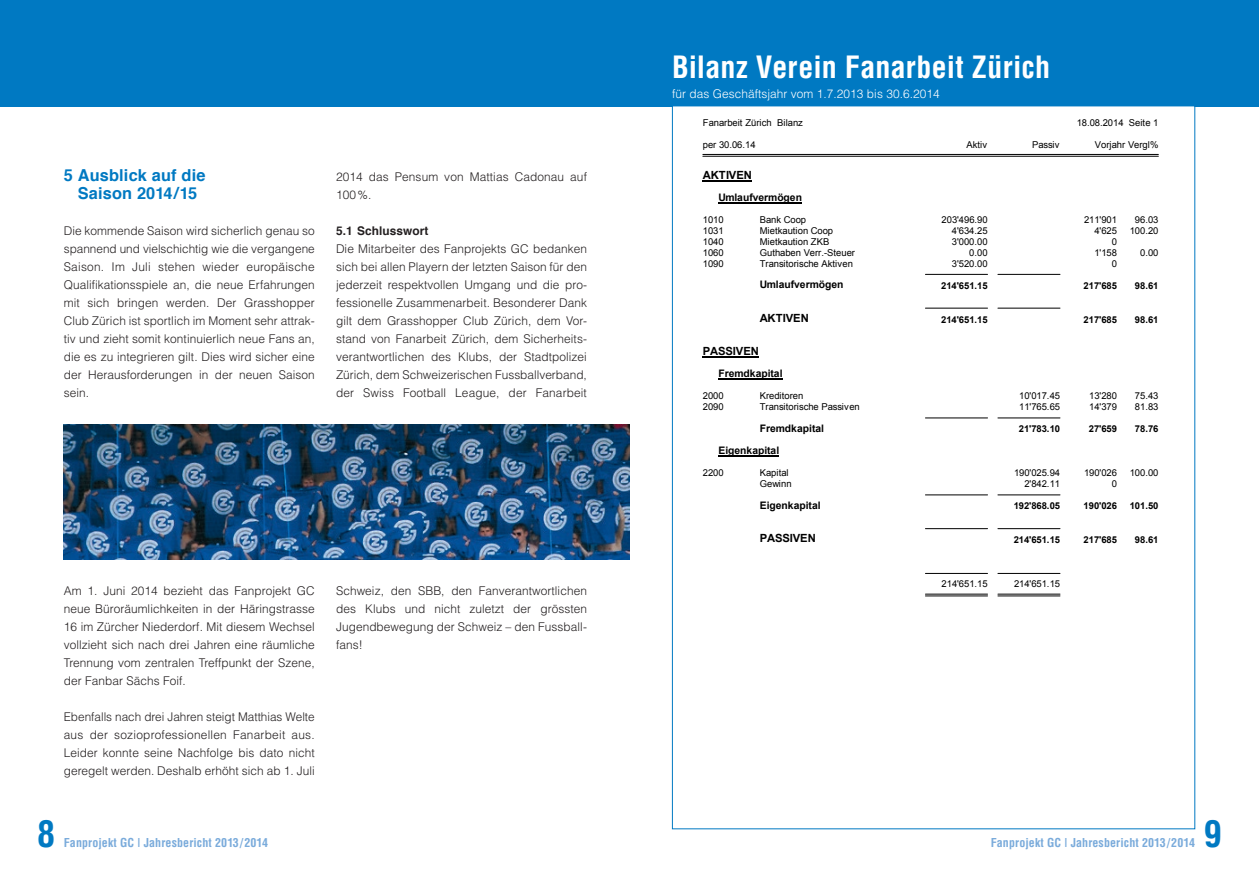
<style>
.page{position:relative;width:1259px;height:893px;background:#fff}
.page>*{position:absolute;margin:0;border:0;box-sizing:border-box;transform-origin:0 0}
.t1{font:700 condensed 36px "Helvetica";color:#0079c2}
.t2{font:700 condensed 30px "Helvetica";letter-spacing:.005em;color:#fff}
.grosser_titel{font:700 16.5px/18px "Helvetica";letter-spacing:.01em;color:#0079c2;text-align:center}
.text{font:300 12px/18px "Helvetica";letter-spacing:.005em;color:#231f20;text-align:justify}
.t3{font:700 condensed 12px "Helvetica";letter-spacing:.01em;color:#7aabdb}
.text-2{font:300 12px "Helvetica";letter-spacing:.005em;color:#fff}
.text-3{font:700 12px "Helvetica";letter-spacing:.005em;color:#231f20}
.t4{font:700 11.25px "Arial";letter-spacing:-.005em;color:#000}
.t5{font:700 10.35px "Arial";color:#000}
.t6{font:9.45px "Arial";letter-spacing:-.01em;color:#000}
.t7{font:700 9.45px "Arial";letter-spacing:-.01em;color:#000}
</style>
<div class="page">
<div style="left:0;top:0;width:1259px;height:106px;background:#0079c2"></div>
<hr style="left:703px;top:156px;width:455px;height:1px;background:#000">
<hr style="left:703px;top:154px;width:455px;height:1px;background:#000">
<hr style="left:703px;top:180px;width:49px;height:1px;background:#000">
<hr style="left:718px;top:202px;width:84px;height:1px;background:#000">
<hr style="left:925px;top:274px;width:62px;height:1px;background:#000">
<hr style="left:998px;top:274px;width:62px;height:1px;background:#000">
<hr style="left:925px;top:308px;width:62px;height:1px;background:#000">
<hr style="left:998px;top:308px;width:62px;height:1px;background:#000">
<hr style="left:703px;top:356px;width:56px;height:1px;background:#000">
<hr style="left:718px;top:378px;width:64px;height:1px;background:#000">
<hr style="left:925px;top:417px;width:62px;height:1px;background:#000">
<hr style="left:998px;top:417px;width:62px;height:1px;background:#000">
<hr style="left:718px;top:455px;width:61px;height:1px;background:#000">
<hr style="left:925px;top:494px;width:62px;height:1px;background:#000">
<hr style="left:998px;top:494px;width:62px;height:1px;background:#000">
<hr style="left:925px;top:528px;width:62px;height:1px;background:#000">
<hr style="left:998px;top:528px;width:62px;height:1px;background:#000">
<hr style="left:925px;top:573px;width:62px;height:1px;background:#000">
<hr style="left:998px;top:573px;width:62px;height:1px;background:#000">
<hr style="left:925px;top:595px;width:62px;height:1px;background:#000">
<hr style="left:925px;top:594px;width:62px;height:1px;background:#000">
<hr style="left:998px;top:595px;width:62px;height:1px;background:#000">
<hr style="left:998px;top:594px;width:62px;height:1px;background:#000">
<img style="left:64px;top:425px;width:565px;height:134px">
<p class="grosser_titel" style="left:64px;top:165px;width:143px">5 Ausblick auf die<br>Saison 2014/15</p>
<p class="text" style="left:64px;top:222px;width:252px">Die kommende Saison wird sicherlich genau so spannend und vielschichtig wie die vergangene Saison. Im Juli stehen wieder europäische Qualifikationsspiele an, die neue Erfahrungen mit sich bringen werden. Der Grasshopper Club Zürich ist sportlich im Moment sehr attrak&shy;tiv und zieht somit kontinuierlich neue Fans an, die es zu integrieren gilt. Dies wird sicher eine der Herausforderungen in der neuen Saison sein.</p>
<p class="text" style="left:336px;top:168px;width:252px">2014 das Pensum von Mattias Cadonau auf<br>100%.</p>
<p class="text-3" style="left:336px;top:220px;width:94px">5.1 Schlusswort</p>
<p class="text" style="left:336px;top:240px;width:252px">Die Mitarbeiter des Fanprojekts GC bedanken sich bei allen Playern der letzten Saison für den jederzeit respektvollen Umgang und die pro&shy;fessionelle Zusammenarbeit. Besonderer Dank gilt dem Grasshopper Club Zürich, dem Vor&shy;stand von Fanarbeit Zürich, dem Sicherheits&shy;verantwortlichen des Klubs, der Stadtpolizei Zürich, dem Schweizerischen Fussballverband, der Swiss Football League, der Fanarbeit</p>
<p class="text" style="left:64px;top:582px;width:252px">Am 1. Juni 2014 bezieht das Fanprojekt GC neue Büroräumlichkeiten in der Häringstrasse 16 im Zürcher Niederdorf. Mit diesem Wechsel vollzieht sich nach drei Jahren eine räumliche Trennung vom zentralen Treffpunkt der Szene, der Fanbar Sächs Foif.</p>
<p class="text" style="left:64px;top:708px;width:252px">Ebenfalls nach drei Jahren steigt Matthias Welte aus der sozioprofessionellen Fanarbeit aus.<br>Leider konnte seine Nachfolge bis dato nicht geregelt werden. Deshalb erhöht sich ab 1. Juli</p>
<p class="text" style="left:336px;top:582px;width:252px">Schweiz, den SBB, den Fanverantwortlichen des Klubs und nicht zuletzt der grössten Jugendbewegung der Schweiz – den Fussball&shy;fans!</p>
<p class="t2" style="left:672px;top:49px;width:380px">Bilanz Verein Fanarbeit Zürich</p>
<p class="text-2" style="left:672px;top:86px;width:269px">für das Geschäftsjahr vom 1.7.2013 bis 30.6.2014</p>
<p class="t6" style="left:703px;top:117px;width:102px">Fanarbeit Zürich Bilanz</p>
<p class="t6" style="left:1076px;top:117px;width:83px">18.08.2014 Seite 1</p>
<p class="t6" style="left:703px;top:138px;width:54px">per 30.06.14</p>
<p class="t6" style="left:966px;top:138px;width:22px">Aktiv</p>
<p class="t6" style="left:1032px;top:138px;width:29px">Passiv</p>
<p class="t6" style="left:1095px;top:138px;width:65px">Vorjahr Vergl%</p>
<p class="t4" style="left:703px;top:168px;width:51px">AKTIVEN</p>
<p class="t5" style="left:718px;top:190px;width:85px">Umlaufvermögen</p>
<p class="t6" style="left:703px;top:214px;width:22px">1010</p>
<p class="t6" style="left:760px;top:214px;width:48px">Bank Coop</p>
<p class="t6" style="left:941px;top:214px;width:47px">203'496.90</p>
<p class="t6" style="left:1084px;top:214px;width:34px">211'901</p>
<p class="t6" style="left:1135px;top:214px;width:25px">96.03</p>
<p class="t6" style="left:703px;top:225px;width:22px">1031</p>
<p class="t6" style="left:760px;top:225px;width:75px">Mietkaution Coop</p>
<p class="t6" style="left:952px;top:225px;width:37px">4'634.25</p>
<p class="t6" style="left:1094px;top:225px;width:24px">4'625</p>
<p class="t6" style="left:1129px;top:225px;width:30px">100.20</p>
<p class="t6" style="left:703px;top:235px;width:22px">1040</p>
<p class="t6" style="left:760px;top:235px;width:71px">Mietkaution ZKB</p>
<p class="t6" style="left:952px;top:235px;width:37px">3'000.00</p>
<p class="t6" style="left:1111px;top:235px;width:7px">0</p>
<p class="t6" style="left:703px;top:246px;width:22px">1060</p>
<p class="t6" style="left:760px;top:246px;width:97px">Guthaben Verr.-Steuer</p>
<p class="t6" style="left:969px;top:246px;width:20px">0.00</p>
<p class="t6" style="left:1094px;top:246px;width:24px">1'158</p>
<p class="t6" style="left:1140px;top:246px;width:20px">0.00</p>
<p class="t6" style="left:703px;top:257px;width:22px">1090</p>
<p class="t6" style="left:760px;top:257px;width:95px">Transitorische Aktiven</p>
<p class="t6" style="left:952px;top:257px;width:37px">3'520.00</p>
<p class="t6" style="left:1111px;top:257px;width:7px">0</p>
<p class="t5" style="left:760px;top:278px;width:85px">Umlaufvermögen</p>
<p class="t7" style="left:941px;top:279px;width:48px">214'651.15</p>
<p class="t7" style="left:1083px;top:279px;width:35px">217'685</p>
<p class="t7" style="left:1135px;top:279px;width:25px">98.61</p>
<p class="t4" style="left:760px;top:310px;width:51px">AKTIVEN</p>
<p class="t7" style="left:941px;top:313px;width:48px">214'651.15</p>
<p class="t7" style="left:1083px;top:313px;width:35px">217'685</p>
<p class="t7" style="left:1135px;top:313px;width:25px">98.61</p>
<p class="t4" style="left:703px;top:344px;width:58px">PASSIVEN</p>
<p class="t5" style="left:718px;top:366px;width:66px">Fremdkapital</p>
<p class="t6" style="left:703px;top:390px;width:22px">2000</p>
<p class="t6" style="left:760px;top:390px;width:45px">Kreditoren</p>
<p class="t6" style="left:1019px;top:390px;width:42px">10'017.45</p>
<p class="t6" style="left:1089px;top:390px;width:29px">13'280</p>
<p class="t6" style="left:1135px;top:390px;width:25px">75.43</p>
<p class="t6" style="left:703px;top:401px;width:22px">2090</p>
<p class="t6" style="left:760px;top:401px;width:101px">Transitorische Passiven</p>
<p class="t6" style="left:1019px;top:401px;width:42px">11'765.65</p>
<p class="t6" style="left:1089px;top:401px;width:29px">14'379</p>
<p class="t6" style="left:1135px;top:401px;width:25px">81.83</p>
<p class="t5" style="left:760px;top:421px;width:66px">Fremdkapital</p>
<p class="t7" style="left:1019px;top:423px;width:43px">21'783.10</p>
<p class="t7" style="left:1088px;top:423px;width:30px">27'659</p>
<p class="t7" style="left:1135px;top:423px;width:25px">78.76</p>
<p class="t5" style="left:718px;top:443px;width:62px">Eigenkapital</p>
<p class="t6" style="left:703px;top:467px;width:22px">2200</p>
<p class="t6" style="left:760px;top:467px;width:30px">Kapital</p>
<p class="t6" style="left:1014px;top:467px;width:47px">190'025.94</p>
<p class="t6" style="left:1084px;top:467px;width:34px">190'026</p>
<p class="t6" style="left:1129px;top:467px;width:30px">100.00</p>
<p class="t6" style="left:760px;top:477px;width:33px">Gewinn</p>
<p class="t6" style="left:1024px;top:477px;width:37px">2'842.11</p>
<p class="t6" style="left:1111px;top:477px;width:7px">0</p>
<p class="t5" style="left:760px;top:498px;width:62px">Eigenkapital</p>
<p class="t7" style="left:1013px;top:500px;width:48px">192'868.05</p>
<p class="t7" style="left:1083px;top:500px;width:35px">190'026</p>
<p class="t7" style="left:1129px;top:500px;width:30px">101.50</p>
<p class="t4" style="left:760px;top:531px;width:58px">PASSIVEN</p>
<p class="t7" style="left:1013px;top:533px;width:48px">214'651.15</p>
<p class="t7" style="left:1083px;top:533px;width:35px">217'685</p>
<p class="t7" style="left:1135px;top:533px;width:25px">98.61</p>
<p class="t6" style="left:941px;top:578px;width:47px">214'651.15</p>
<p class="t6" style="left:1014px;top:578px;width:47px">214'651.15</p>
<h1 class="t1" style="left:37px;top:812px;width:19px">8</h1>
<p class="t3" style="left:64px;top:835px;width:206px">Fanprojekt GC | Jahresbericht 2013/2014</p>
<p class="t3" style="left:990px;top:835px;width:206px">Fanprojekt GC | Jahresbericht 2013/2014</p>
<h1 class="t1" style="left:1203px;top:812px;width:19px">9</h1>
</div>
